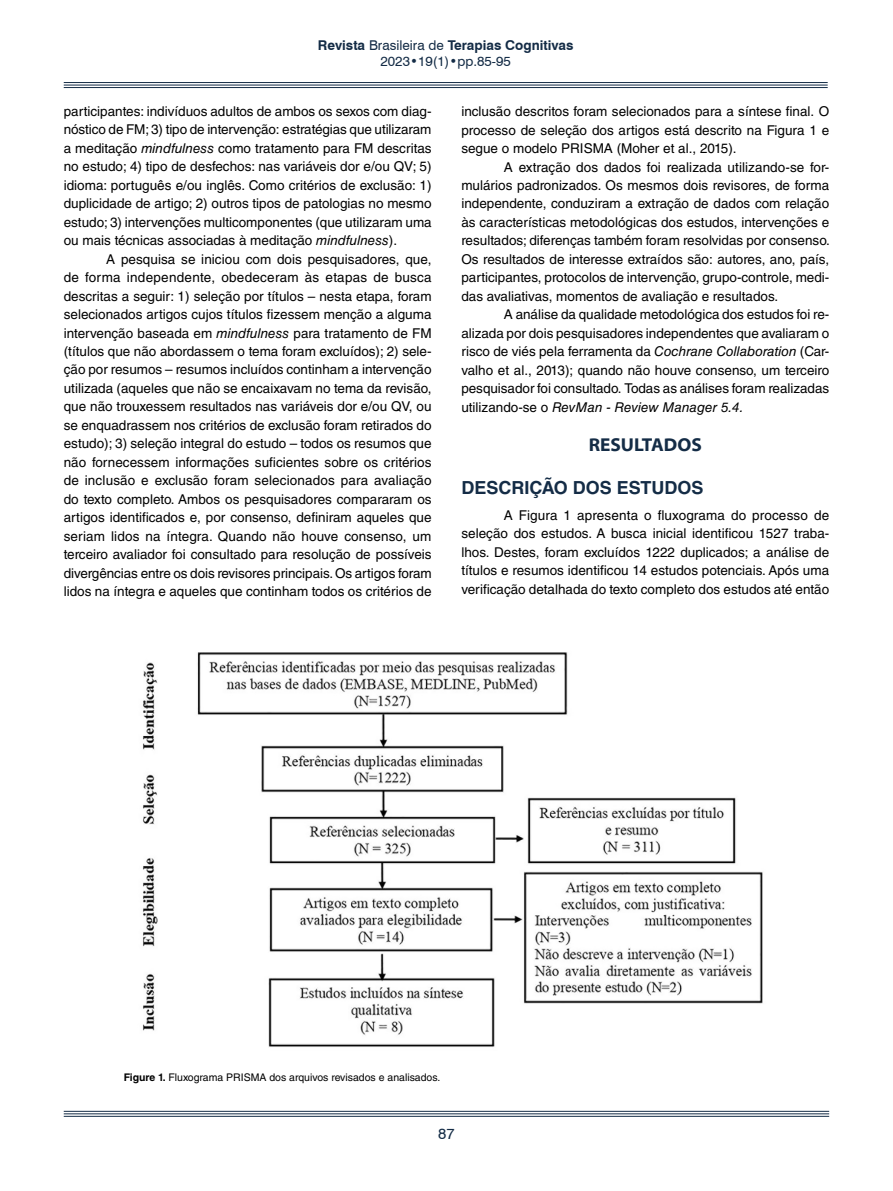
<style>
.page{position:relative;width:893px;height:1191px;background:#fff}
.page>*{position:absolute;margin:0;border:0;box-sizing:border-box;transform-origin:0 0}
.t1{font:700 18.75px "Myriad Web Pro";color:#142c46}
.t2{font:700 18px "Helvetica LT Std";color:#142c46}
.t3{font:15px "Swiss 721 BT";color:#142c46}
.t4{font:13.5px/18.5px "Helvetica LT Std";color:#000;text-align:justify}
.t5{font:13.5px/16.2px "Swiss 721 BT";color:#142c46;text-align:center}
.t6{font:10.5px "Helvetica LT Std";color:#000}
.s1{font-weight:700}
.s2{font-style:italic}
</style>
<div class="page">
<hr style="left:64px;top:82px;width:764px;height:1px;background:#142c46">
<hr style="left:64px;top:85px;width:764px;height:1px;background:#142c46">
<hr style="left:64px;top:87px;width:764px;height:1px;background:#142c46">
<hr style="left:64px;top:1110px;width:765px;height:1px;background:#142c46">
<hr style="left:64px;top:1113px;width:765px;height:1px;background:#142c46">
<hr style="left:64px;top:1115px;width:765px;height:1px;background:#142c46">
<img style="left:142px;top:652px;width:621px;height:395px">
<p class="t5" style="left:318px;top:37px;width:257px"><span class="s1">Revista</span> Brasileira de <span class="s1">Terapias Cognitivas<br></span>2023•19(1)•pp.85-95</p>
<p class="t4" style="left:64px;top:102px;width:369px">participantes: indivíduos adultos de ambos os sexos com diag&shy;nóstico de FM; 3) tipo de intervenção: estratégias que utilizaram a meditação <span class="s2">mindfulness</span> como tratamento para FM descritas no estudo; 4) tipo de desfechos: nas variáveis dor e/ou QV; 5) idioma: português e/ou inglês. Como critérios de exclusão: 1) duplicidade de artigo; 2) outros tipos de patologias no mesmo estudo; 3) intervenções multicomponentes (que utilizaram uma ou mais técnicas associadas à meditação <span class="s2">mindfulness</span>).</p>
<p class="t4" style="left:64px;top:250px;width:369px;text-indent:43px">A pesquisa se iniciou com dois pesquisadores, que, de forma independente, obedeceram às etapas de busca descritas a seguir: 1) seleção por títulos – nesta etapa, foram selecionados artigos cujos títulos fizessem menção a alguma intervenção baseada em <span class="s2">mindfulness</span> para tratamento de FM (títulos que não abordassem o tema foram excluídos); 2) sele&shy;ção por resumos – resumos incluídos continham a intervenção utilizada (aqueles que não se encaixavam no tema da revisão, que não trouxessem resultados nas variáveis dor e/ou QV, ou se enquadrassem nos critérios de exclusão foram retirados do estudo); 3) seleção integral do estudo – todos os resumos que não fornecessem informações suficientes sobre os critérios de inclusão e exclusão foram selecionados para avaliação do texto completo. Ambos os pesquisadores compararam os artigos identificados e, por consenso, definiram aqueles que seriam lidos na íntegra. Quando não houve consenso, um terceiro avaliador foi consultado para resolução de possíveis divergências entre os dois revisores principais. Os artigos foram lidos na íntegra e aqueles que continham todos os critérios de</p>
<p class="t4" style="left:461px;top:102px;width:369px">inclusão descritos foram selecionados para a síntese final. O processo de seleção dos artigos está descrito na Figura 1 e segue o modelo PRISMA (Moher et al., 2015).</p>
<p class="t4" style="left:461px;top:157px;width:370px;text-indent:43px">A extração dos dados foi realizada utilizando-se for&shy;mulários padronizados. Os mesmos dois revisores, de forma independente, conduziram a extração de dados com relação às características metodológicas dos estudos, intervenções e resultados; diferenças também foram resolvidas por consenso.<br>Os resultados de interesse extraídos são: autores, ano, país, participantes, protocolos de intervenção, grupo-controle, medi&shy;das avaliativas, momentos de avaliação e resultados.</p>
<p class="t4" style="left:461px;top:305px;width:369px;text-indent:43px">A análise da qualidade metodológica dos estudos foi re&shy;alizada por dois pesquisadores independentes que avaliaram o risco de viés pela ferramenta da <span class="s2">Cochrane Collaboration</span> (Car&shy;valho et al., 2013); quando não houve consenso, um terceiro pesquisador foi consultado. Todas as análises foram realizadas utilizando-se o <span class="s2">RevMan - Review Manager 5.4.</span></p>
<h1 class="t1" style="left:589px;top:434px;width:114px">RESULTADOS</h1>
<h2 class="t2" style="left:461px;top:476px;width:244px">DESCRIÇÃO DOS ESTUDOS</h2>
<p class="t4" style="left:461px;top:505px;width:370px;text-indent:43px">A Figura 1 apresenta o fluxograma do processo de seleção dos estudos. A busca inicial identificou 1527 traba&shy;lhos. Destes, foram excluídos 1222 duplicados; a análise de títulos e resumos identificou 14 estudos potenciais. Após uma verificação detalhada do texto completo dos estudos até então</p>
<p class="t6" style="left:124px;top:1071px;width:318px"><span class="s1">Figure 1.</span> Fluxograma PRISMA dos arquivos revisados e analisados.</p>
<p class="t3" style="left:438px;top:1124px;width:18px">87</p>
</div>
